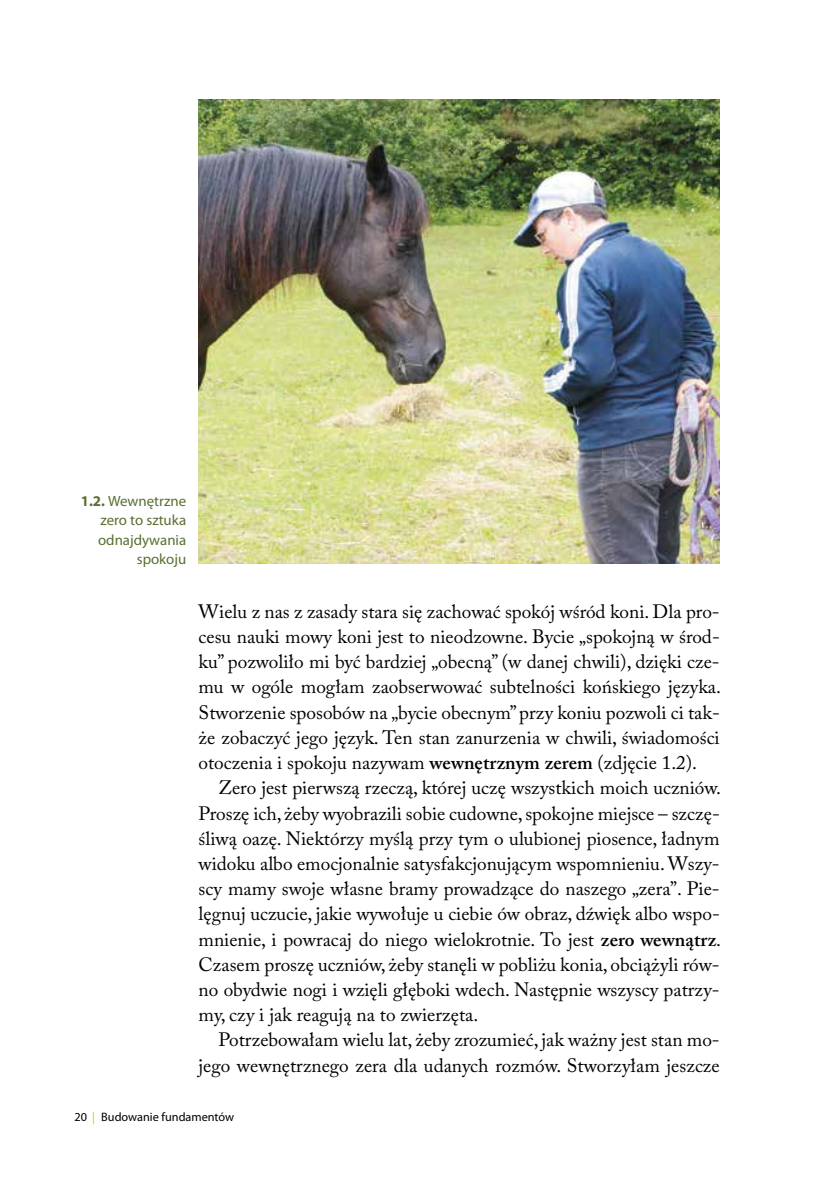
<style>
.page{position:relative;width:819px;height:1191px;background:#fff}
.page>*{position:absolute;margin:0;border:0;box-sizing:border-box;transform-origin:0 0}
.t1{font:19.25px "Adobe Caslon Pro";color:#000}
.t2{font:14.88px/19.2px "Myriad Pro";color:#586f31;text-align:right}
.t3{font:12.25px "Myriad Pro";color:#000}
.s1{font-weight:700}
.s2{font-weight:600}
.s3{color:#c7d300}
</style>
<div class="page">
<img style="left:198px;top:99px;width:521px;height:465px">
<p class="t2" style="left:81px;top:491px;width:107px"><span class="s1">1.2.</span> Wewnętrzne zero to sztuka odnajdywania spokoju</p>
<p class="t1" style="left:198px;top:600px;width:522px">Wielu z nas z zasady stara się zachować spokój wśród koni. Dla pro-</p>
<p class="t1" style="left:198px;top:625px;width:522px">cesu nauki mowy koni jest to nieodzowne. Bycie „spokojną w środ-</p>
<p class="t1" style="left:198px;top:650px;width:522px">ku” pozwoliło mi być bardziej „obecną” (w danej chwili), dzięki cze-</p>
<p class="t1" style="left:198px;top:675px;width:524px">mu w ogóle mogłam zaobserwować subtelności końskiego języka.</p>
<p class="t1" style="left:198px;top:700px;width:522px">Stworzenie sposobów na „bycie obecnym” przy koniu pozwoli ci tak-</p>
<p class="t1" style="left:198px;top:726px;width:522px">że zobaczyć jego język. Ten stan zanurzenia w chwili, świadomości</p>
<p class="t1" style="left:198px;top:751px;width:500px">otoczenia i spokoju nazywam <span class="s2">wewnętrznym zerem</span> (zdjęcie 1.2).</p>
<p class="t1" style="left:218px;top:776px;width:504px">Zero jest pierwszą rzeczą, której uczę wszystkich moich uczniów.</p>
<p class="t1" style="left:198px;top:801px;width:522px">Proszę ich, żeby wyobrazili sobie cudowne, spokojne miejsce – szczę-</p>
<p class="t1" style="left:198px;top:826px;width:522px">śliwą oazę. Niektórzy myślą przy tym o ulubionej piosence, ładnym</p>
<p class="t1" style="left:198px;top:852px;width:522px">widoku albo emocjonalnie satysfakcjonującym wspomnieniu. Wszy-</p>
<p class="t1" style="left:198px;top:877px;width:522px">scy mamy swoje własne bramy prowadzące do naszego „zera”. Pie-</p>
<p class="t1" style="left:198px;top:902px;width:522px">lęgnuj uczucie, jakie wywołuje u ciebie ów obraz, dźwięk albo wspo-</p>
<p class="t1" style="left:198px;top:927px;width:524px">mnienie, i powracaj do niego wielokrotnie. To jest <span class="s2">zero wewnątrz</span>.</p>
<p class="t1" style="left:198px;top:952px;width:522px">Czasem proszę uczniów, żeby stanęli w pobliżu konia, obciążyli rów-</p>
<p class="t1" style="left:198px;top:978px;width:522px">no obydwie nogi i wzięli głęboki wdech. Następnie wszyscy patrzy-</p>
<p class="t1" style="left:198px;top:1003px;width:281px">my, czy i jak reagują na to zwierzęta.</p>
<p class="t1" style="left:218px;top:1028px;width:503px">Potrzebowałam wielu lat, żeby zrozumieć, jak ważny jest stan mo-</p>
<p class="t1" style="left:198px;top:1053px;width:522px">jego wewnętrznego zera dla udanych rozmów. Stworzyłam jeszcze</p>
<p class="t3" style="left:74px;top:1109px;width:161px">20 <span class="s3">|</span> Budowanie fundamentów</p>
</div>
